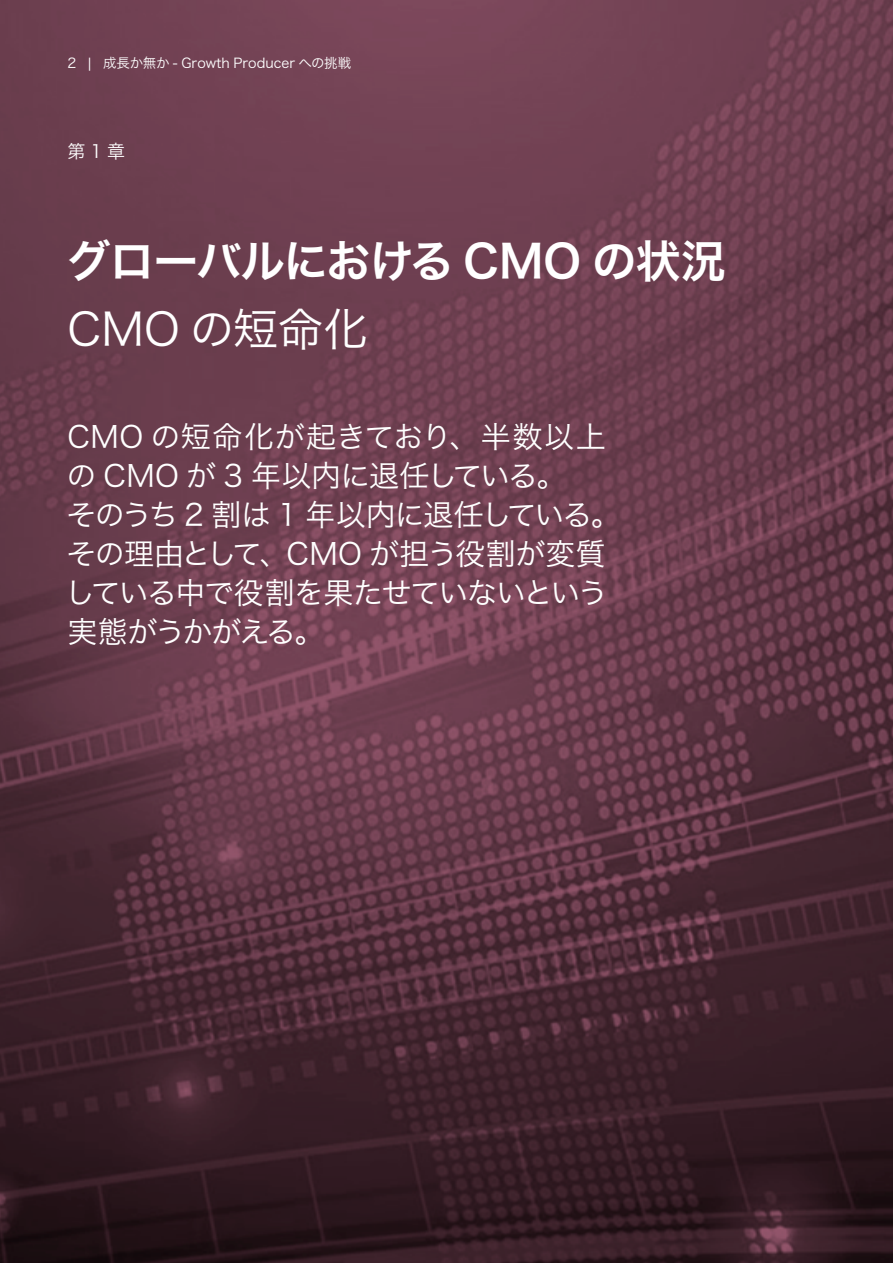
<style>
.page{position:relative;width:893px;height:1263px;background:#fff}
.page>*{position:absolute;margin:0;border:0;box-sizing:border-box;transform-origin:0 0}
.t1{font:45px "Hira Kaku Std W6";letter-spacing:-.03em;color:#fff}
.t2{font:45px "Hira Kaku Std W3";color:#fff}
.t3{font:30px/39px "Hira Kaku Std W3";letter-spacing:-.035em;color:#fff}
.t4{font:18px "Hira Kaku Std W3";color:#fff}
.t5{font:13.5px "Hira Kaku Std W3";color:#fff}
</style>
<div class="page">
<img style="left:0;top:0;width:893px;height:1263px">
<p class="t5" style="left:67px;top:53px;width:285px">2 | 成長か無か - Growth Producer への挑戦</p>
<p class="t4" style="left:68px;top:137px;width:59px">第 1 章</p>
<h1 class="t1" style="left:66px;top:227px;width:661px">グローバルにおける CMO の状況</h1>
<h1 class="t2" style="left:68px;top:295px;width:302px">CMO の短命化</h1>
<p class="t3" style="left:65px;top:417px;width:557px">CMO の短命化が起きており、半数以上の CMO が 3 年以内に退任している。<br>そのうち 2 割は 1 年以内に退任している。その理由として、CMO が担う役割が変質している中で役割を果たせていないという実態がうかがえる。</p>
</div>
